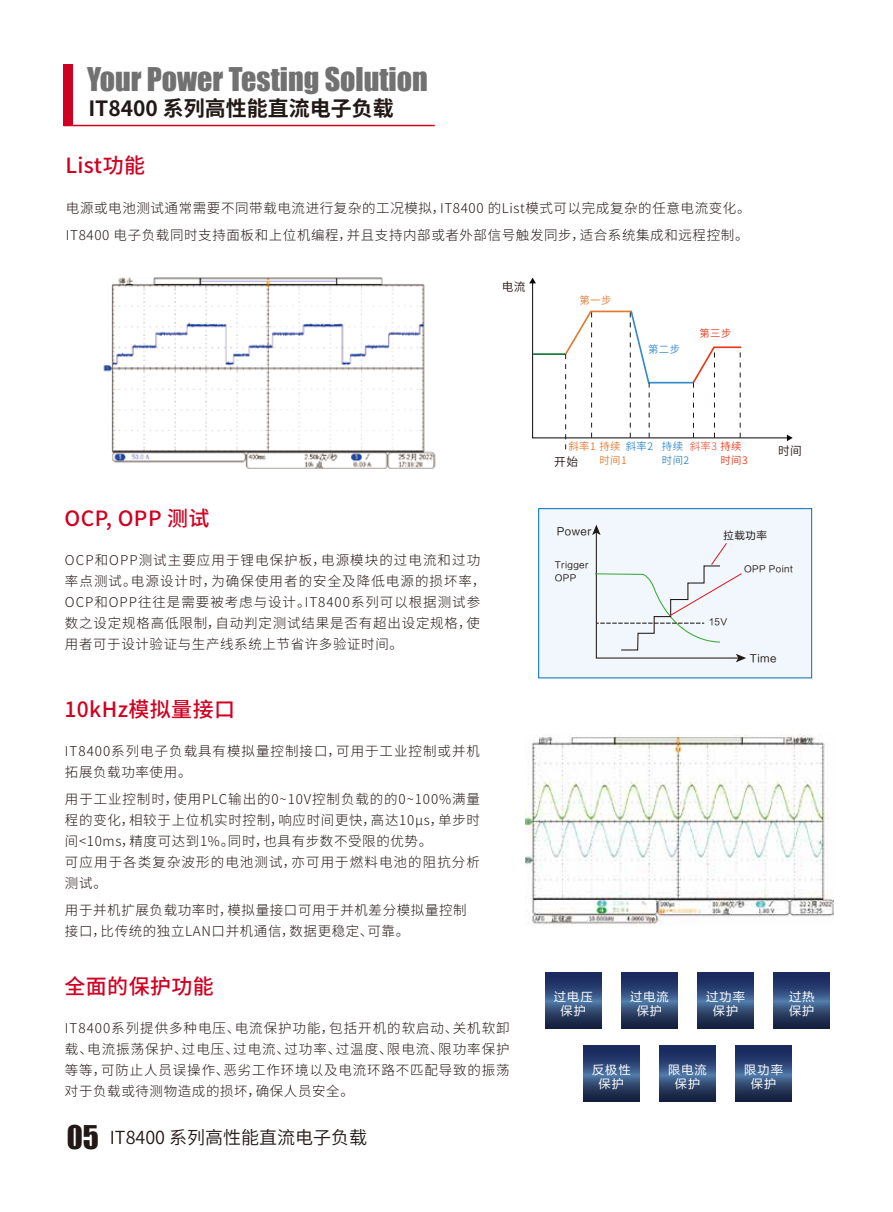
<style>
.page{position:relative;width:893px;height:1212px;background:#fff}
.page>*{position:absolute;margin:0;border:0;box-sizing:border-box;transform-origin:0 0}
.t1{font:30px "Impact";color:#727171}
.t2{font:500 21px "Source Han Sans CN";letter-spacing:.02em;color:#cf0022}
.t3{font:700 21px "Source Han Sans CN";color:#221815}
.t4{font:18px "Source Han Sans CN";color:#221815}
.t5{font:300 13.5px/21px "Source Han Sans CN";letter-spacing:.05em;color:#221815}
.t6{font:300 13.5px/21px "Source Han Sans CN";letter-spacing:.07em;color:#221815}
.t7{font:12.3px/14px "FZLTHK GBK1 0";letter-spacing:.08em;color:#fff;text-align:center}
.t8{font:11.7px "Source Han Sans CN";color:#221815}
.t9{font:10.5px "FZLTHK GBK1 0";letter-spacing:.045em;color:#221815}
.t10{font:10.35px/13.4px "Source Han Sans CN";letter-spacing:.045em;color:#e27933}
.t11{font:10.35px/13.4px "Source Han Sans CN";letter-spacing:.045em;color:#358acb}
.t12{font:10.35px/13.4px "Source Han Sans CN";letter-spacing:.045em;color:#e83818}
.t13{font:9px/13.2px "FZLTHK GBK1 0";letter-spacing:.045em;color:#221815}
.s1{font-family:"Impact";font-size:30px}
.s2{font-weight:300}
</style>
<div class="page">
<div style="left:64px;top:64px;width:9px;height:62px;background:#cf0022"></div>
<hr style="left:64px;top:125px;width:371px;height:1px;background:#cf0022">
<img style="left:526px;top:735px;width:307px;height:190px">
<div style="left:538px;top:508px;width:274px;height:170px;background:#f1f7fc;border:1px solid #036eb8"></div>
<hr style="left:596px;top:532px;width:1px;height:126px;background:#221815">
<svg style="left:592px;top:525px;width:9px;height:10px"></svg>
<svg style="left:595px;top:542px;width:151px;height:120px"></svg>
<img style="left:103px;top:277px;width:333px;height:192px">
<svg style="left:529px;top:278px;width:264px;height:172px"></svg>
<svg style="left:545px;top:972px;width:56px;height:56px;background:#2b436f"></svg>
<svg style="left:621px;top:972px;width:57px;height:56px;background:#2b436f"></svg>
<svg style="left:697px;top:972px;width:57px;height:56px;background:#2b436f"></svg>
<svg style="left:774px;top:972px;width:56px;height:56px;background:#2b436f"></svg>
<svg style="left:583px;top:1045px;width:57px;height:57px;background:#2a416d"></svg>
<svg style="left:659px;top:1045px;width:57px;height:57px;background:#2a416d"></svg>
<svg style="left:736px;top:1045px;width:56px;height:57px;background:#2a416d"></svg>
<h1 class="t1" style="left:87px;top:56px;width:342px">Your Power Testing Solution</h1>
<h2 class="t3" style="left:88px;top:97px;width:307px">IT8400 系列高性能直流电子负载</h2>
<h2 class="t2" style="left:65px;top:154px;width:81px">List功能</h2>
<p class="t5" style="left:66px;top:194px;width:686px;line-height:27px">电源或电池测试通常需要不同带载电流进行复杂的工况模拟，IT8400 的List模式可以完成复杂的任意电流变化。<br>IT8400 电子负载同时支持面板和上位机编程，并且支持内部或者外部信号触发同步，适合系统集成和远程控制。</p>
<p class="t8" style="left:502px;top:280px;width:25px">电流</p>
<p class="t10" style="left:579px;top:294px;width:33px">第一步</p>
<p class="t11" style="left:648px;top:343px;width:33px">第二步</p>
<p class="t12" style="left:699px;top:327px;width:33px">第三步</p>
<h2 class="t2" style="left:64px;top:506px;width:147px">OCP, OPP 测试</h2>
<p class="t6" style="left:65px;top:550px;width:422px">OCP和OPP测试主要应用于锂电保护板，电源模块的过电流和过功率点测试。电源设计时，为确保使用者的安全及降低电源的损坏率，OCP和OPP往往是需要被考虑与设计。IT8400系列可以根据测试参数之设定规格高低限制，自动判定测试结果是否有超出设定规格，使用者可于设计验证与生产线系统上节省许多验证时间。</p>
<h2 class="t2" style="left:64px;top:698px;width:172px">10kHz模拟量接口</h2>
<p class="t6" style="left:65px;top:741px;width:417px">IT8400系列电子负载具有模拟量控制接口，可用于工业控制或并机拓展负载功率使用。</p>
<p class="t5" style="left:65px;top:789px;width:417px">用于工业控制时，使用PLC输出的0~10V控制负载的的0~100%满量程的变化，相较于上位机实时控制，响应时间更快，高达10μs，单步时间&lt;10ms，精度可达到1%。同时，也具有步数不受限的优势。<br>可应用于各类复杂波形的电池测试，亦可用于燃料电池的阻抗分析测试。</p>
<p class="t5" style="left:65px;top:900px;width:403px">用于并机扩展负载功率时，模拟量接口可用于并机差分模拟量控制接口，比传统的独立LAN口并机通信，数据更稳定、可靠。</p>
<h2 class="t2" style="left:64px;top:974px;width:151px">全面的保护功能</h2>
<p class="t5" style="left:65px;top:1018px;width:446px;text-align:justify">IT8400系列提供多种电压、电流保护功能，包括开机的软启动、关机软卸载、电流振荡保护、过电压、过电流、过功率、过温度、限电流、限功率保护等等，可防止人员误操作、恶劣工作环境以及电流环路不匹配导致的振荡对于负载或待测物造成的损坏，确保人员安全。</p>
<h3 class="t4" style="left:67px;top:1127px;width:302px"><span class="s1">05</span> IT8400 系列高性能直流电子负载</h3>
<p class="t10" style="left:599px;top:440px;width:29px;text-indent:-31px">斜率1 持续时间1</p>
<p class="t11" style="left:662px;top:440px;width:29px">持续时间2</p>
<p class="t12" style="left:720px;top:440px;width:29px;text-indent:-31px"><span class="s2">斜率3</span> 持续时间3</p>
<p class="t11" style="left:626px;top:440px;width:29px">斜率2</p>
<p class="t8" style="left:554px;top:455px;width:25px">开始</p>
<p class="t8" style="left:778px;top:444px;width:25px">时间</p>
<p class="t9" style="left:557px;top:526px;width:36px">Power</p>
<p class="t13" style="left:555px;top:558px;width:35px">Trigger<br>OPP</p>
<p class="t9" style="left:724px;top:530px;width:45px">拉载功率</p>
<p class="t13" style="left:744px;top:562px;width:50px">OPP Point</p>
<p class="t13" style="left:709px;top:616px;width:20px">15V</p>
<p class="t9" style="left:750px;top:653px;width:28px">Time</p>
<p class="t7" style="left:554px;top:990px;width:40px">过电压保护</p>
<p class="t7" style="left:630px;top:990px;width:40px">过电流保护</p>
<p class="t7" style="left:706px;top:990px;width:40px">过功率保护</p>
<p class="t7" style="left:789px;top:990px;width:27px;text-align:left">过热保护</p>
<p class="t7" style="left:592px;top:1063px;width:40px">反极性保护</p>
<p class="t7" style="left:668px;top:1063px;width:40px">限电流保护</p>
<p class="t7" style="left:744px;top:1063px;width:40px">限功率保护</p>
</div>
